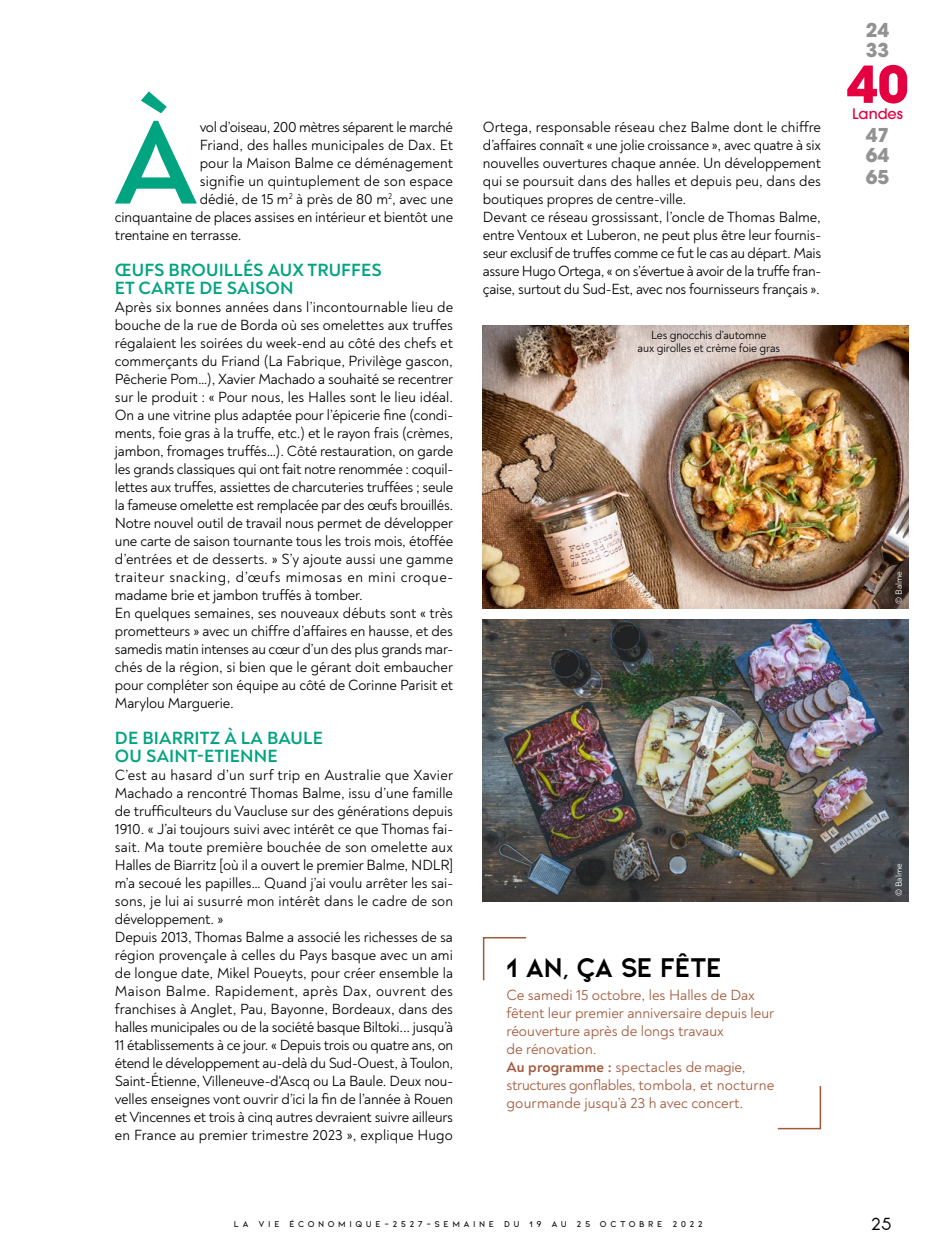
<style>
.page{position:relative;width:936px;height:1255px;background:#fff}
.page>*{position:absolute;margin:0;border:0;box-sizing:border-box;transform-origin:0 0}
.t1{font:700 120.9px "Noah";color:#00a480}
.t2{font:700 50.4px "ITC Avant Garde Pro";color:#e40040}
.t3{font:700 28.5px "Kiona";letter-spacing:-.045em;color:#000}
.t4{font:300 25.5px "Ginora Sans";color:#000}
.t5{font:700 18.9px/20.4px "ITC Avant Garde Pro";color:#929292}
.t6{font:700 18px/18px "Noah";letter-spacing:.01em;color:#00a480}
.t7{font:15px/18px "Noah";letter-spacing:-.01em;color:#000}
.t8{font:15px/18px "Noah";color:#a2593c}
.t9{font:15px "Noah";letter-spacing:.01em;color:#000}
.t10{font:500 14.4px "ITC Avant Garde Pro";color:#e40040}
.t11{font:12px/13.5px "Noah";letter-spacing:-.01em;color:#000;text-align:center}
.t12{font:600 9px "Kiona";letter-spacing:.39em;color:#000}
.t13{font:9px "Noah";color:#fff}
.s1{font-weight:700}
</style>
<div class="page">
<img style="left:483px;top:619px;width:425px;height:282px">
<img style="left:483px;top:326px;width:425px;height:282px">
<svg style="left:482px;top:937px;width:45px;height:44px"></svg>
<svg style="left:777px;top:1086px;width:44px;height:44px"></svg>
<p class="t5" style="left:865px;top:19px;width:25px">24</p>
<h1 class="t1" style="left:114px;top:87px;width:85px">À</h1>
<p class="t7" style="left:200px;top:118px;width:255px">vol d’oiseau, 200 mètres séparent le marché</p>
<p class="t7" style="left:200px;top:136px;width:255px">Friand, des halles municipales de Dax. Et</p>
<p class="t7" style="left:200px;top:154px;width:255px">pour la Maison Balme ce déménagement</p>
<p class="t9" style="left:200px;top:171px;width:255px">signifie un quintuplement de son espace</p>
<p class="t7" style="left:200px;top:190px;width:255px">dédié, de 15 m<sup>2</sup> à près de 80 m<sup>2</sup>, avec une</p>
<p class="t7" style="left:115px;top:208px;width:340px">cinquantaine de places assises en intérieur et bientôt une</p>
<p class="t7" style="left:115px;top:226px;width:128px">trentaine en terrasse.</p>
<p class="t6" style="left:115px;top:260px;width:268px">ŒUFS BROUILLÉS AUX TRUFFES<br>ET CARTE DE SAISON</p>
<p class="t7" style="left:115px;top:298px;width:340px">Après six bonnes années dans l’incontournable lieu de bouche de la rue de Borda où ses omelettes aux truffes régalaient les soirées du week-end au côté des chefs et commerçants du Friand (La Fabrique, Privilège gascon, Pêcherie Pom…), Xavier Machado a souhaité se recentrer sur le produit : « Pour nous, les Halles sont le lieu idéal.<br>On a une vitrine plus adaptée pour l’épicerie fine (condi&shy;ments, foie gras à la truffe, etc.) et le rayon frais (crèmes, jambon, fromages truffés…). Côté restauration, on garde les grands classiques qui ont fait notre renommée : coquil&shy;lettes aux truffes, assiettes de charcuteries truffées ; seule la fameuse omelette est remplacée par des œufs brouillés.<br>Notre nouvel outil de travail nous permet de développer une carte de saison tournante tous les trois mois, étoffée d’entrées et de desserts. » S’y ajoute aussi une gamme traiteur snacking, d’œufs mimosas en mini croque&shy;madame brie et jambon truffés à tomber.<br>En quelques semaines, ses nouveaux débuts sont « très prometteurs » avec un chiffre d’affaires en hausse, et des samedis matin intenses au cœur d’un des plus grands mar&shy;chés de la région, si bien que le gérant doit embaucher pour compléter son équipe au côté de Corinne Parisit et Marylou Marguerie.</p>
<p class="t6" style="left:115px;top:728px;width:209px">DE BIARRITZ À LA BAULE<br>OU SAINT-ETIENNE</p>
<p class="t7" style="left:115px;top:766px;width:340px">C’est au hasard d’un surf trip en Australie que Xavier Machado a rencontré Thomas Balme, issu d’une famille de trufficulteurs du Vaucluse sur des générations depuis 1910. « J’ai toujours suivi avec intérêt ce que Thomas fai&shy;sait. Ma toute première bouchée de son omelette aux Halles de Biarritz [où il a ouvert le premier Balme, NDLR] m’a secoué les papilles… Quand j’ai voulu arrêter les sai&shy;sons, je lui ai susurré mon intérêt dans le cadre de son développement. »<br>Depuis 2013, Thomas Balme a associé les richesses de sa région provençale à celles du Pays basque avec un ami de longue date, Mikel Poueyts, pour créer ensemble la Maison Balme. Rapidement, après Dax, ouvrent des franchises à Anglet, Pau, Bayonne, Bordeaux, dans des halles municipales ou de la société basque Biltoki... jusqu’à 11 établissements à ce jour. « Depuis trois ou quatre ans, on étend le développement au-delà du Sud-Ouest, à Toulon, Saint-Étienne, Villeneuve-d'Ascq ou La Baule. Deux nou&shy;velles enseignes vont ouvrir d’ici la fin de l’année à Rouen et Vincennes et trois à cinq autres devraient suivre ailleurs en France au premier trimestre 2023 », explique Hugo</p>
<p class="t7" style="left:483px;top:118px;width:340px">Ortega, responsable réseau chez Balme dont le chiffre d’affaires connaît « une jolie croissance », avec quatre à six nouvelles ouvertures chaque année. Un développement qui se poursuit dans des halles et depuis peu, dans des boutiques propres de centre-ville.<br>Devant ce réseau grossissant, l’oncle de Thomas Balme, entre Ventoux et Luberon, ne peut plus être leur fournis&shy;seur exclusif de truffes comme ce fut le cas au départ. Mais assure Hugo Ortega, « on s’évertue à avoir de la truffe fran&shy;çaise, surtout du Sud-Est, avec nos fournisseurs français ».</p>
<p class="t11" style="left:637px;top:328px;width:144px">Les gnocchis d’automne<br>aux girolles et crème foie gras</p>
<p class="t5" style="left:865px;top:39px;width:25px">33</p>
<h2 class="t2" style="left:846px;top:51px;width:64px">40</h2>
<p class="t10" style="left:852px;top:104px;width:52px">Landes</p>
<p class="t5" style="left:865px;top:124px;width:25px">47<br>64</p>
<p class="t5" style="left:865px;top:166px;width:25px">65</p>
<p class="t13" style="left:893px;top:604px;width:34px;rotate:-90deg">© Balme</p>
<h3 class="t3" style="left:506px;top:950px;width:217px">1 AN, ÇA SE FÊTE</h3>
<p class="t8" style="left:506px;top:985px;width:269px">Ce samedi 15 octobre, les Halles de Dax fêtent leur premier anniversaire depuis leur réouverture après de longs travaux<br>de rénovation.<br><span class="s1">Au programme :</span> spectacles de magie, structures gonflables, tombola, et nocturne gourmande jusqu’à 23 h avec concert.</p>
<p class="t13" style="left:893px;top:896px;width:34px;rotate:-90deg">© Balme</p>
<p class="t12" style="left:234px;top:1219px;width:470px">LA VIE ÉCONOMIQUE-2527-SEMAINE DU 19 AU 25 OCTOBRE 2022</p>
<h3 class="t4" style="left:870px;top:1208px;width:22px">25</h3>
</div>
